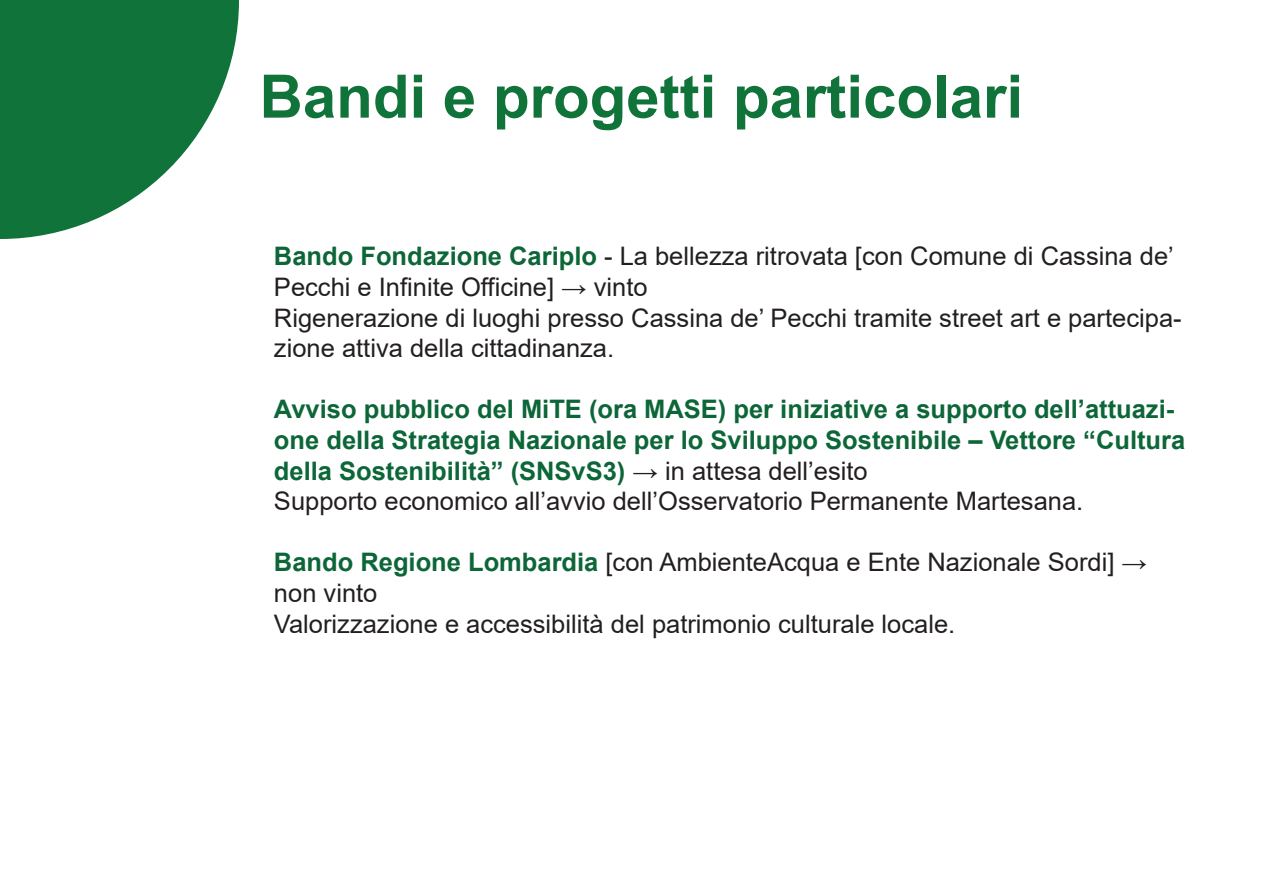
<style>
.page{position:relative;width:1263px;height:893px;background:#fff}
.page>*{position:absolute;margin:0;border:0;box-sizing:border-box;transform-origin:0 0}
.t1{font:700 60px "Arial";color:#10733a}
.t2{font:25.5px/30.6px "Arial";color:#231f20}
.t3{font:700 25.5px/30.6px "Arial";color:#0c6638}
.s1{font-weight:700;color:#0c6638}
.s2{font-weight:400;color:#231f20}
</style>
<div class="page">
<svg style="left:0;top:0;width:239px;height:239px;fill:#10733a"></svg>
<h1 class="t1" style="left:259px;top:54px;width:765px">Bandi e progetti particolari</h1>
<p class="t2" style="left:274px;top:241px;width:909px"><span class="s1">Bando Fondazione Cariplo</span> - La bellezza ritrovata [con Comune di Cassina de’ Pecchi e Infinite Officine] → vinto<br>Rigenerazione di luoghi presso Cassina de’ Pecchi tramite street art e partecipa&shy;zione attiva della cittadinanza.</p>
<p class="t3" style="left:274px;top:394px;width:913px">Avviso pubblico del MiTE (ora MASE) per iniziative a supporto dell’attuazi&shy;one della Strategia Nazionale per lo Sviluppo Sostenibile – Vettore “Cultura della Sostenibilità” (SNSvS3) <span class="s2">→ in attesa dell’esito<br>Supporto economico all’avvio dell’Osservatorio Permanente Martesana.</span></p>
<p class="t2" style="left:274px;top:547px;width:874px"><span class="s1">Bando Regione Lombardia</span> [con AmbienteAcqua e Ente Nazionale Sordi] → non vinto<br>Valorizzazione e accessibilità del patrimonio culturale locale.</p>
</div>
